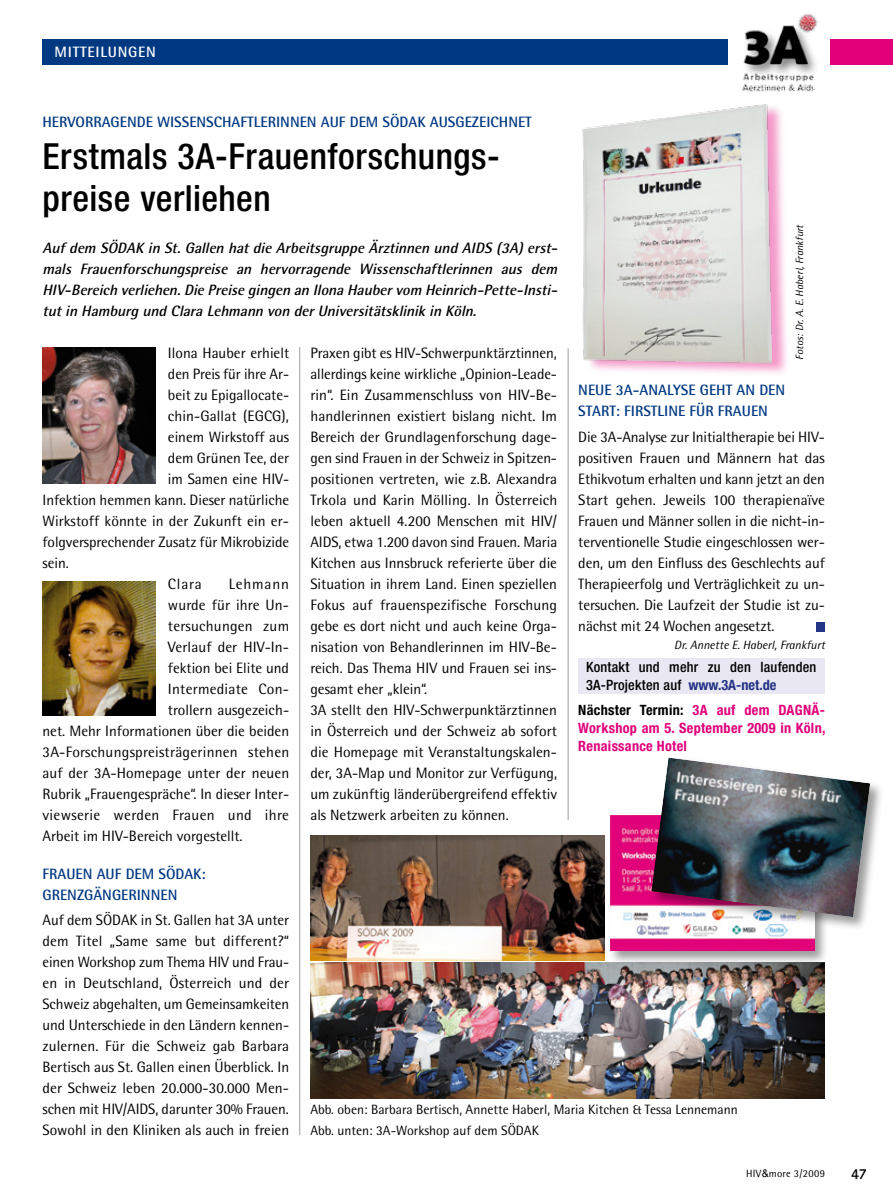
<style>
.page{position:relative;width:893px;height:1191px;background:#fff}
.page>*{position:absolute;margin:0;border:0;box-sizing:border-box;transform-origin:0 0}
.t1{font:500 condensed 36px/42px "Helvetica Neue";letter-spacing:.015em;color:#000}
.t2{font:15px/21px "Rotis Semi Sans";color:#000;text-align:justify}
.t3{font:italic 700 15px/21px "Rotis Semi Sans";letter-spacing:.005em;color:#000;text-align:justify}
.t4{font:700 15px/21px "Rotis Semi Sans";color:#003882}
.t5{font:15px "Rotis Semi Sans";letter-spacing:.02em;color:#000}
.t6{font:700 15px "Rotis Semi Sans";letter-spacing:.05em;color:#fff}
.t7{font:15px "Rotis Semi Sans";letter-spacing:.055em;color:#000}
.t8{font:600 15px "Corporate S";color:#000}
.t9{font:700 condensed 14.25px/18px "Helvetica Neue";letter-spacing:.02em;color:#e2007a;text-align:justify}
.t10{font:500 condensed 14.25px/18px "Helvetica Neue";letter-spacing:.015em;color:#000}
.t11{font:13.5px "Rotis Semi Sans";color:#000}
.t12{font:italic 12px "Rotis Semi Sans";color:#000}
.t13{font:italic 10.5px "Rotis Semi Sans";letter-spacing:-.005em;color:#000}
.t14{font:10.5px "Rotis Semi Sans";letter-spacing:.02em;color:#000}
.s1{font-weight:700;color:#243485}
.s2{color:#000}
.s3{font-family:"Arial"}
</style>
<div class="page">
<div style="left:584px;top:101px;width:207px;height:278px;background:#e2007a;opacity:.41"></div>
<img style="left:582px;top:102px;width:190px;height:263px">
<div style="left:831px;top:39px;width:62px;height:25px;background:#e2007a"></div>
<div style="left:43px;top:39px;width:685px;height:25px;background:#003882"></div>
<img style="left:737px;top:13px;width:81px;height:90px">
<div style="left:578px;top:658px;width:247px;height:36px;background:#e9e7f1"></div>
<hr style="left:299px;top:347px;width:1px;height:788px;background:#9c9d9f">
<hr style="left:568px;top:348px;width:1px;height:472px;background:#9c9d9f">
<div style="left:816px;top:622px;width:9px;height:9px;background:#243485"></div>
<img style="left:43px;top:348px;width:112px;height:136px">
<img style="left:43px;top:581px;width:112px;height:134px">
<img style="left:310px;top:962px;width:515px;height:136px">
<img style="left:311px;top:835px;width:294px;height:125px">
<div style="left:607px;top:812px;width:223px;height:154px;background:#000;opacity:.4"></div>
<img style="left:610px;top:815px;width:204px;height:135px">
<div style="left:648px;top:754px;width:237px;height:178px;background:#000;opacity:.4"></div>
<img style="left:651px;top:757px;width:219px;height:160px">
<p class="t6" style="left:55px;top:43px;width:103px">MITTEILUNGEN</p>
<p class="t4" style="left:43px;top:111px;width:491px">HERVORRAGENDE WISSENSCHAFTLERINNEN AUF DEM SÖDAK AUSGEZEICH NET</p>
<h1 class="t1" style="left:43px;top:135px;width:459px">Erstmals 3A-Frauenforschungs&shy;preise verliehen</h1>
<p class="t13" style="left:793px;top:359px;width:137px;rotate:-90deg">Fotos: Dr. A. E. Haberl, Frankfurt</p>
<p class="t3" style="left:43px;top:237px;width:520px">Aufdem SÖDAK in St.Gallen hatdieArbeitsgruppeÄrztinnen und AIDS (3A)erst&shy;mals Frauenforschungspreise an hervorragende Wissenschaftlerinnen aus dem HIV-Bereich verliehen.DiePreisegingen an Ilona Haubervom Heinrich-Pette-Insti&shy;tutin Hamburg und Clara Lehmann von derUniversitätsklinik in Köln.</p>
<p class="t2" style="left:310px;top:342px;width:248px;text-align:left">Praxen gibt es HIV-Schwerpunktärztinnen, allerdings keine wirkliche „Opinion-Leade&shy;rin“. Ein Zusammenschluss von HIV-Be&shy;handlerinnen existiert bislang nicht. Im Bereich der Grundlagenforschung dage&shy;gen sind Frauen in der Schweiz in Spitzen&shy;positionen vertreten, wie z.B. Alexandra Trkola und Karin Mölling. In Österreich leben aktuell 4.200 Menschen mit HIV/ AIDS, etwa 1.200 davon sind Frauen. Maria Kitchen aus Innsbruck referierte über die Situation in ihrem Land. Einen speziellen Fokus auf frauenspezifische Forschung gebe es dort nicht und auch keine Orga&shy;nisation von Behandlerinnen im HIV-Be&shy;reich. Das Thema HIV und Frauen sei ins&shy;gesamt eher „klein“.<br>3A stellt den HIV-Schwerpunktärztinnen in Österreich und der Schweiz ab sofort die Homepage mit Veranstaltungskalen&shy;der, 3A-Map und Monitor zur Verfügung, um zukünftig länderübergreifend effektiv als Netzwerk arbeiten zu können.</p>
<p class="t2" style="left:168px;top:342px;width:123px">Ilona Hauber erhielt</p>
<p class="t2" style="left:168px;top:363px;width:123px">den Preis für ihre Ar-</p>
<p class="t2" style="left:168px;top:384px;width:123px">beit zu Epigallocate-</p>
<p class="t2" style="left:168px;top:405px;width:123px">chin-Gallat (EGCG),</p>
<p class="t2" style="left:168px;top:426px;width:123px">einem Wirkstoff aus</p>
<p class="t2" style="left:168px;top:447px;width:123px">dem Grünen Tee, der</p>
<p class="t2" style="left:168px;top:468px;width:123px">im Samen eine HIV-</p>
<p class="t2" style="left:43px;top:489px;width:248px">Infektion hemmen kann. Dieser natürliche</p>
<p class="t2" style="left:43px;top:510px;width:248px">Wirkstoff könnte in der Zukunft ein er-</p>
<p class="t2" style="left:43px;top:531px;width:248px">folgversprechender Zusatz für Mikrobizide</p>
<p class="t2" style="left:43px;top:552px;width:28px">sein.</p>
<p class="t2" style="left:168px;top:573px;width:35px">Clara</p>
<p class="t7" style="left:229px;top:575px;width:62px">Lehmann</p>
<p class="t2" style="left:168px;top:594px;width:123px">wurde für ihre Un-</p>
<p class="t2" style="left:168px;top:615px;width:123px">tersuchungen zum</p>
<p class="t2" style="left:168px;top:636px;width:123px">Verlauf der HIV-In-</p>
<p class="t2" style="left:168px;top:657px;width:123px">fektion bei Elite und</p>
<p class="t2" style="left:168px;top:678px;width:123px">Intermediate Con-</p>
<p class="t2" style="left:168px;top:699px;width:123px">trollern ausgezeich-</p>
<p class="t2" style="left:43px;top:720px;width:248px">net. Mehr Informationen über die beiden</p>
<p class="t2" style="left:43px;top:741px;width:248px">3A-Forschungspreisträgerinnen stehen</p>
<p class="t2" style="left:43px;top:762px;width:248px">auf der 3A-Homepage unter der neuen</p>
<p class="t2" style="left:43px;top:783px;width:248px">Rubrik „Frauengespräche“. In dieser Inter-</p>
<p class="t5" style="left:43px;top:806px;width:248px">viewserie werden Frauen und ihre</p>
<p class="t2" style="left:43px;top:825px;width:202px">Arbeit im HIV-Bereich vorgestellt.</p>
<p class="t4" style="left:43px;top:862px;width:165px">FRAUEN AUF DEM SÖDAK:<br>GRENZGÄNGERINNEN</p>
<p class="t2" style="left:43px;top:909px;width:248px">Auf dem SÖDAK in St. Gallen hat 3A unter dem Titel „Same same but different?“ einen Workshop zum Thema HIV und Frau&shy;en in Deutschland, Österreich und der Schweiz abgehalten, um Gemeinsamkeiten und Unterschiede in den Ländern kennen&shy;zulernen. Für die Schweiz gab Barbara Bertisch aus St. Gallen einen Überblick. In der Schweiz leben 20.000-30.000 Men&shy;schen mit HIV/AIDS, darunter 30% Frauen.<br>Sowohl in den Kliniken als auch in freien</p>
<p class="t4" style="left:578px;top:379px;width:208px">N EUE 3A-ANALYSE GEHT AN DEN<br>START: FIRSTLINE FÜR FRAUEN</p>
<p class="t2" style="left:578px;top:426px;width:248px">Die 3A-Analyse zur Initialtherapie bei HIV&shy;positiven Frauen und Männern hat das Ethikvotum erhalten und kann jetzt an den Start gehen. Jeweils 100 therapienaïve Frauen und Männer sollen in die nicht-in&shy;terventionelle Studie eingeschlossen wer&shy;den, um den Einfluss des Geschlechts auf Therapieerfolg und Verträglichkeit zu un&shy;tersuchen. Die Laufzeit der Studie ist zu&shy;nächst mit 24 Wochen angesetzt.</p>
<p class="t12" style="left:674px;top:637px;width:152px">Dr. Annette E. Haberl, Frankfurt</p>
<p class="t10" style="left:586px;top:658px;width:232px">Kontakt und mehr zu den laufenden<br>3A-Projekten auf <span class="s1">www.3A-net.de</span></p>
<p class="t9" style="left:578px;top:701px;width:249px"><span class="s2">Nächster Termin:</span> 3A auf dem DAGNÄ-Workshop am 5. September 2009 in Köln, Renaissance Hotel</p>
<p class="t11" style="left:310px;top:1101px;width:429px">Abb. oben: Barbara Bertisch, Annette Haberl, Maria Kitchen &amp; Tessa Lennemann</p>
<p class="t11" style="left:310px;top:1122px;width:230px">Abb. unten: 3A-Workshop auf dem SÖDAK</p>
<p class="t14" style="left:746px;top:1167px;width:80px">HIV<span class="s3">&amp;</span>more 3/2009</p>
<p class="t8" style="left:851px;top:1165px;width:18px">47</p>
</div>
